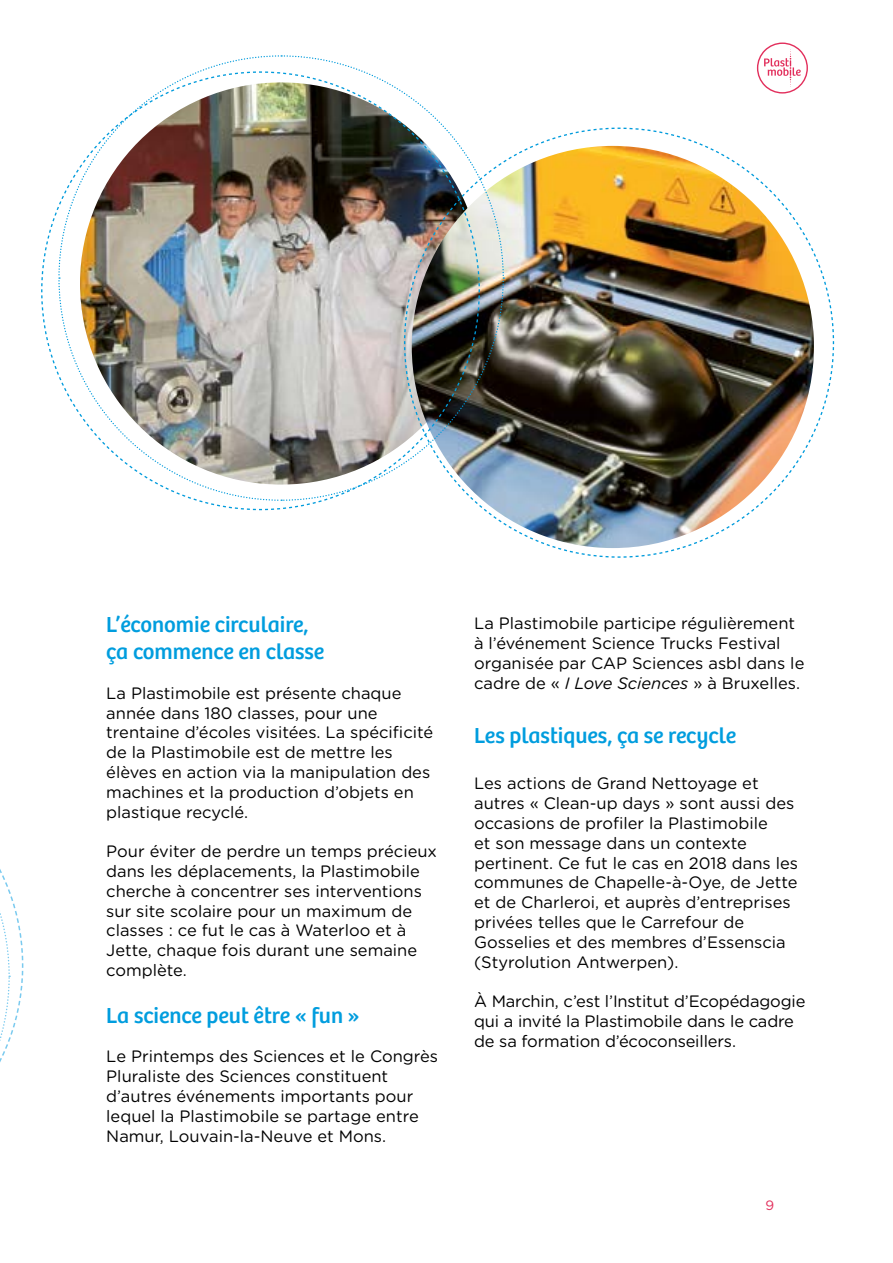
<style>
.page{position:relative;width:893px;height:1263px;background:#fff}
.page>*{position:absolute;margin:0;border:0;box-sizing:border-box;transform-origin:0 0}
.t1{font:22.5px/27px "Bree";color:#009dde}
.t2{font:16.5px/19.8px "Gotham Rounded";color:#000}
.t3{font:13.5px "Gotham Rounded";color:#e22f5c}
.s1{font-style:italic}
</style>
<div class="page">
<svg style="left:757px;top:43px;width:51px;height:51px"></svg>
<svg style="left:0;top:869px;width:24px;height:193px"></svg>
<img style="left:41px;top:71px;width:403px;height:440px">
<img style="left:403px;top:127px;width:432px;height:431px">
<h1 class="t1" style="left:106px;top:611px;width:219px">L’économie circulaire, ça commence en classe</h1>
<p class="t2" style="left:106px;top:682px;width:329px">La Plastimobile est présente chaque année dans 180 classes, pour une trentaine d’écoles visitées. La spécificité de la Plastimobile est de mettre les élèves en action via la manipulation des machines et la production d’objets en plastique recyclé.</p>
<p class="t2" style="left:106px;top:841px;width:332px">Pour éviter de perdre un temps précieux dans les déplacements, la Plastimobile cherche à concentrer ses interventions sur site scolaire pour un maximum de classes : ce fut le cas à Waterloo et à Jette, chaque fois durant une semaine complète.</p>
<h1 class="t1" style="left:106px;top:1002px;width:255px">La science peut être « fun »</h1>
<p class="t2" style="left:106px;top:1046px;width:333px">Le Printemps des Sciences et le Congrès Pluraliste des Sciences constituent d’autres événements importants pour lequel la Plastimobile se partage entre Namur, Louvain-la-Neuve et Mons.</p>
<p class="t2" style="left:474px;top:613px;width:332px">La Plastimobile participe régulièrement à l’événement Science Trucks Festival organisée par CAP Sciences asbl dans le cadre de « <span class="s1">I Love Sciences</span> » à Bruxelles.</p>
<h1 class="t1" style="left:474px;top:722px;width:263px">Les plastiques, ça se recycle</h1>
<p class="t2" style="left:474px;top:773px;width:325px">Les actions de Grand Nettoyage et autres « Clean-up days » sont aussi des occasions de profiler la Plastimobile<br>et son message dans un contexte pertinent. Ce fut le cas en 2018 dans les communes de Chapelle-à-Oye, de Jette et de Charleroi, et auprès d’entreprises privées telles que le Carrefour de Gosselies et des membres d’Essenscia (Styrolution Antwerpen).</p>
<p class="t2" style="left:474px;top:991px;width:333px">À Marchin, c’est l’Institut d’Ecopédagogie qui a invité la Plastimobile dans le cadre de sa formation d’écoconseillers.</p>
<p class="t3" style="left:765px;top:1196px;width:10px">9</p>
</div>
